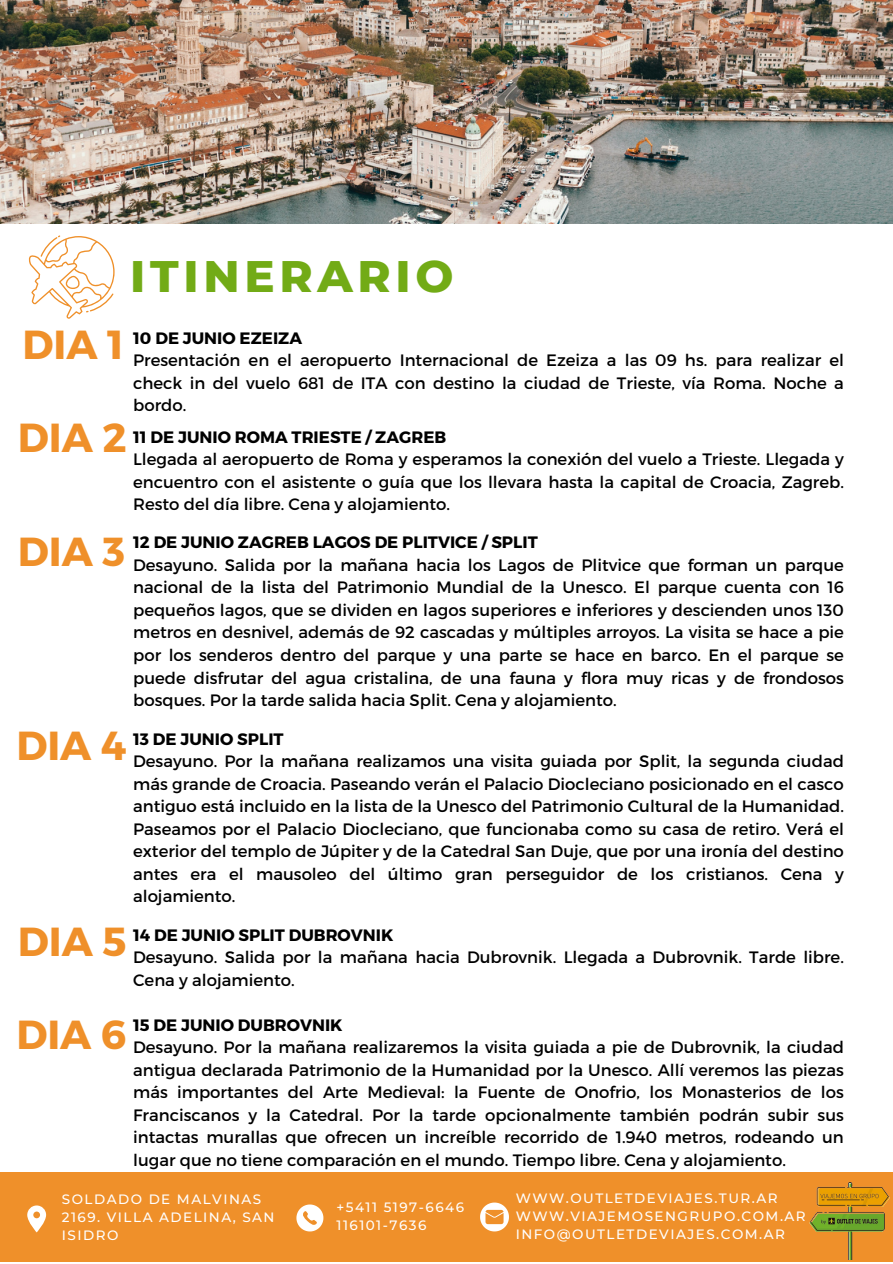
<style>
.page{position:relative;width:893px;height:1264px;background:#fff}
.page>*{position:absolute;margin:0;border:0;box-sizing:border-box;transform-origin:0 0}
.t1{font:800 45px "Montserrat";letter-spacing:.105em;color:#72ab16}
.t2{font:700 40.5px "Montserrat";color:#ef902a}
.t3{font:16.5px/22.5px "Montserrat";color:#000}
.t4{font:500 13.5px/18px "Montserrat";letter-spacing:.11em;color:#fff}
.s1{font-weight:700}
</style>
<div class="page">
<img style="left:0;top:0;width:892px;height:224px">
<div style="left:0;top:1172px;width:892px;height:89px;background:#ef902a"></div>
<svg style="left:27px;top:1205px;width:19px;height:27px"></svg>
<svg style="left:480px;top:1202px;width:29px;height:29px"></svg>
<svg style="left:296px;top:1204px;width:27px;height:27px"></svg>
<svg style="left:28px;top:235px;width:87px;height:83px"></svg>
<img style="left:809px;top:1182px;width:81px;height:77px">
<h2 class="t1" style="left:130px;top:248px;width:325px">ITINERARIO</h2>
<h3 class="t2" style="left:22px;top:318px;width:103px">DIA 1</h3>
<h3 class="t3" style="left:133px;top:325px;width:712px"><span class="s1">10 DE JUNIO EZEIZA<br></span>Presentación en el aeropuerto Internacional de Ezeiza a las 09 hs. para realizar el check in del vuelo 681 de ITA con destino la ciudad de Trieste, vía Roma. Noche a bordo.</h3>
<h2 class="t2" style="left:18px;top:411px;width:110px">DIA 2</h2>
<h3 class="t3" style="left:133px;top:425px;width:712px"><span class="s1">11 DE JUNIO ROMA TRIESTE / ZAGREB<br></span>Llegada al aeropuerto de Roma y esperamos la conexión del vuelo a Trieste. Llegada y encuentro con el asistente o guía que los llevara hasta la capital de Croacia, Zagreb.<br>Resto del día libre. Cena y alojamiento.</h3>
<h3 class="t2" style="left:18px;top:525px;width:109px">DIA 3</h3>
<h2 class="t3" style="left:133px;top:530px;width:712px"><span class="s1">12 DE JUNIO ZAGREB LAGOS DE PLITVICE / SPLIT<br></span>Desayuno. Salida por la mañana hacia los Lagos de Plitvice que forman un parque nacional de la lista del Patrimonio Mundial de la Unesco. El parque cuenta con 16 pequeños lagos, que se dividen en lagos superiores e inferiores y descienden unos 130 metros en desnivel, además de 92 cascadas y múltiples arroyos. La visita se hace a pie por los senderos dentro del parque y una parte se hace en barco. En el parque se puede disfrutar del agua cristalina, de una fauna y flora muy ricas y de frondosos bosques. Por la tarde salida hacia Split. Cena y alojamiento.</h2>
<p class="t2" style="left:16px;top:719px;width:112px">DIA 4</p>
<p class="t3" style="left:133px;top:726px;width:712px"><span class="s1">13 DE JUNIO SPLIT<br></span>Desayuno. Por la mañana realizamos una visita guiada por Split, la segunda ciudad más grande de Croacia. Paseando verán el Palacio Diocleciano posicionado en el casco antiguo está incluido en la lista de la Unesco del Patrimonio Cultural de la Humanidad.<br>Paseamos por el Palacio Diocleciano, que funcionaba como su casa de retiro. Verá el exterior del templo de Júpiter y de la Catedral San Duje, que por una ironía del destino antes era el mausoleo del último gran perseguidor de los cristianos. Cena y alojamiento.</p>
<p class="t2" style="left:18px;top:915px;width:110px">DIA 5</p>
<p class="t3" style="left:133px;top:922px;width:712px"><span class="s1">14 DE JUNIO SPLIT DUBROVNIK<br></span>Desayuno. Salida por la mañana hacia Dubrovnik. Llegada a Dubrovnik. Tarde libre.<br>Cena y alojamiento.</p>
<p class="t3" style="left:133px;top:1012px;width:712px"><span class="s1">15 DE JUNIO DUBROVNIK<br></span>Desayuno. Por la mañana realizaremos la visita guiada a pie de Dubrovnik, la ciudad antigua declarada Patrimonio de la Humanidad por la Unesco. Allí veremos las piezas más importantes del Arte Medieval: la Fuente de Onofrio, los Monasterios de los Franciscanos y la Catedral. Por la tarde opcionalmente también podrán subir sus intactas murallas que ofrecen un increíble recorrido de 1.940 metros, rodeando un lugar que no tiene comparación en el mundo. Tiempo libre. Cena y alojamiento.</p>
<p class="t2" style="left:16px;top:1008px;width:112px">DIA 6</p>
<h2 class="t4" style="left:62px;top:1190px;width:214px">SOLDADO DE MALVINAS<br>2169. VILLA ADELINA, SAN<br>ISIDRO</h2>
<h3 class="t4" style="left:336px;top:1198px;width:129px">+5411 5197-6646</h3>
<h2 class="t4" style="left:336px;top:1216px;width:91px">116101-7636</h2>
<p class="t4" style="left:515px;top:1189px;width:263px">WWW.OUTLETDEVIAJES.TUR.AR</p>
<h1 class="t4" style="left:515px;top:1207px;width:291px">WWW.VIAJEMOSENGRUPO.COM.AR</h1>
<h2 class="t4" style="left:515px;top:1225px;width:271px">INFO@OUTLETDEVIAJES.COM.AR</h2>
</div>
